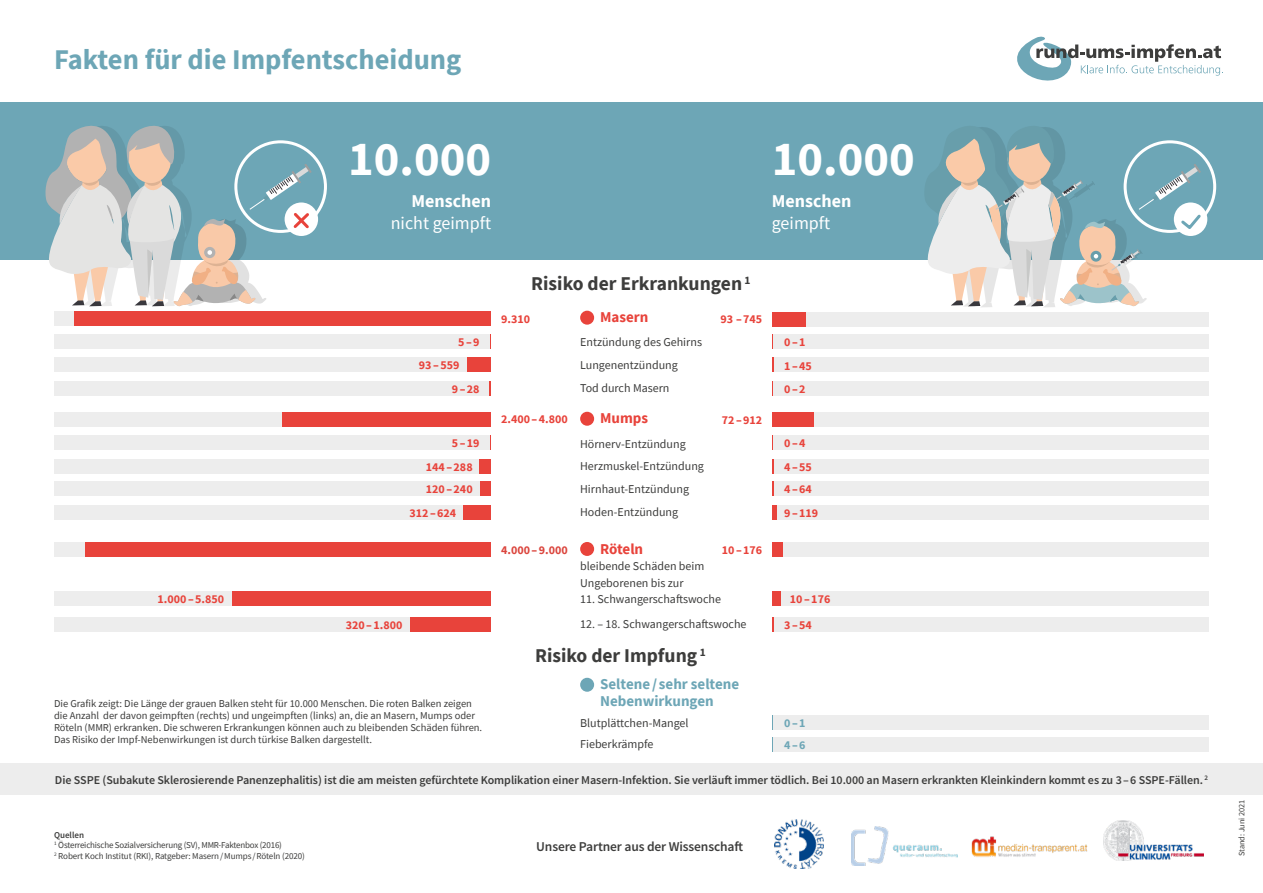
<style>
.page{position:relative;width:1263px;height:893px;background:#fff}
.page>*{position:absolute;margin:0;border:0;box-sizing:border-box;transform-origin:0 0}
.t1{font:700 48.6px "Source Sans Pro";color:#fff}
.t2{font:700 28.5px "Source Sans Pro";color:#6da6b6}
.t3{font:700 19.5px "Source Sans Pro";color:#3d3d3c}
.t4{font:18px "Source Sans Pro";color:#fff}
.t5{font:700 18px "Source Sans Pro";color:#fff}
.t6{font:700 15px/16.5px "Source Sans Pro";color:#6da6b6}
.t7{font:700 15px "Source Sans Pro";color:#e8433b}
.t8{font:600 13.5px "Source Sans Pro";letter-spacing:-.01em;color:#3d3d3c}
.t9{font:12px/23px "Source Sans Pro";color:#3d3d3c}
.t10{font:600 12px "Source Sans Pro";letter-spacing:-.005em;color:#3d3d3c}
.t11{font:700 12px/22.8px "Source Sans Pro";color:#e8433b}
.t12{font:700 12px "Source Sans Pro";color:#db453d}
.t13{font:700 12px/21.6px "Source Sans Pro";color:#6da6b6}
.t14{font:10.5px/12px "Source Sans Pro";color:#3d3d3c}
.t15{font:9px/10.8px "Source Sans Pro";letter-spacing:-.02em;color:#3d3d3c}
.t16{font:8.25px "Source Sans Pro";color:#3d3d3c}
.s1{font-weight:600}
</style>
<div class="page">
<div style="left:0;top:763px;width:1263px;height:32px;background:#ededed"></div>
<div style="left:54px;top:334px;width:437px;height:14px;background:#ededed"></div>
<div style="left:772px;top:334px;width:437px;height:14px;background:#ededed"></div>
<div style="left:772px;top:312px;width:437px;height:14px;background:#ededed"></div>
<div style="left:772px;top:715px;width:437px;height:15px;background:#ededed"></div>
<div style="left:772px;top:737px;width:437px;height:14px;background:#ededed"></div>
<div style="left:54px;top:358px;width:437px;height:14px;background:#ededed"></div>
<div style="left:54px;top:311px;width:437px;height:15px;background:#ededed"></div>
<div style="left:772px;top:358px;width:437px;height:14px;background:#ededed"></div>
<div style="left:54px;top:381px;width:437px;height:14px;background:#ededed"></div>
<div style="left:772px;top:381px;width:437px;height:14px;background:#ededed"></div>
<div style="left:54px;top:435px;width:437px;height:15px;background:#ededed"></div>
<div style="left:772px;top:435px;width:437px;height:15px;background:#ededed"></div>
<div style="left:54px;top:459px;width:437px;height:14px;background:#ededed"></div>
<div style="left:772px;top:459px;width:437px;height:14px;background:#ededed"></div>
<div style="left:54px;top:481px;width:437px;height:15px;background:#ededed"></div>
<div style="left:772px;top:481px;width:437px;height:15px;background:#ededed"></div>
<div style="left:54px;top:592px;width:437px;height:14px;background:#ededed"></div>
<div style="left:772px;top:592px;width:437px;height:14px;background:#ededed"></div>
<div style="left:54px;top:505px;width:437px;height:14px;background:#ededed"></div>
<div style="left:772px;top:505px;width:437px;height:14px;background:#ededed"></div>
<div style="left:54px;top:617px;width:437px;height:15px;background:#ededed"></div>
<div style="left:772px;top:617px;width:437px;height:15px;background:#ededed"></div>
<svg style="left:490px;top:334px;width:1px;height:14px"></svg>
<svg style="left:772px;top:334px;width:1px;height:14px"></svg>
<div style="left:772px;top:312px;width:34px;height:14px;background:#e8433b"></div>
<svg style="left:772px;top:737px;width:1px;height:14px"></svg>
<svg style="left:772px;top:381px;width:1px;height:14px"></svg>
<svg style="left:772px;top:435px;width:1px;height:15px"></svg>
<div style="left:467px;top:358px;width:24px;height:14px;background:#e8433b"></div>
<div style="left:74px;top:311px;width:417px;height:15px;background:#e8433b"></div>
<svg style="left:490px;top:381px;width:1px;height:14px"></svg>
<svg style="left:772px;top:358px;width:2px;height:14px"></svg>
<svg style="left:772px;top:459px;width:2px;height:14px"></svg>
<svg style="left:772px;top:617px;width:2px;height:15px"></svg>
<svg style="left:772px;top:481px;width:2px;height:15px"></svg>
<svg style="left:490px;top:435px;width:1px;height:15px"></svg>
<div style="left:480px;top:459px;width:11px;height:14px;background:#e8433b"></div>
<div style="left:480px;top:481px;width:11px;height:15px;background:#e8433b"></div>
<div style="left:233px;top:592px;width:258px;height:14px;background:#e8433b"></div>
<div style="left:463px;top:505px;width:28px;height:14px;background:#e8433b"></div>
<div style="left:410px;top:617px;width:81px;height:15px;background:#e8433b"></div>
<svg style="left:1017px;top:37px;width:206px;height:44px"></svg>
<div style="left:0;top:102px;width:1263px;height:158px;background:#6da6b6"></div>
<div style="left:580px;top:311px;width:14px;height:14px;background:#e8433b;border-radius:50%"></div>
<div style="left:580px;top:412px;width:14px;height:14px;background:#e8433b;border-radius:50%"></div>
<div style="left:580px;top:542px;width:14px;height:14px;background:#e8433b;border-radius:50%"></div>
<div style="left:580px;top:678px;width:14px;height:14px;background:#6da6b6;border-radius:50%"></div>
<div style="left:772px;top:505px;width:5px;height:14px;background:#e8433b"></div>
<div style="left:772px;top:592px;width:9px;height:14px;background:#e8433b"></div>
<div style="left:285px;top:202px;width:33px;height:34px;background:#fff;border-radius:50%"></div>
<div style="left:1174px;top:202px;width:33px;height:34px;background:#fff;border-radius:50%"></div>
<svg style="left:45px;top:125px;width:267px;height:181px"></svg>
<svg style="left:925px;top:126px;width:278px;height:181px"></svg>
<div style="left:772px;top:412px;width:437px;height:15px;background:#ededed"></div>
<div style="left:54px;top:412px;width:437px;height:14px;background:#ededed"></div>
<div style="left:772px;top:412px;width:42px;height:15px;background:#e8433b"></div>
<div style="left:283px;top:412px;width:208px;height:14px;background:#e8433b"></div>
<div style="left:772px;top:542px;width:437px;height:15px;background:#ededed"></div>
<div style="left:54px;top:542px;width:437px;height:15px;background:#ededed"></div>
<div style="left:772px;top:542px;width:11px;height:15px;background:#e8433b"></div>
<div style="left:85px;top:542px;width:406px;height:15px;background:#e8433b"></div>
<img style="left:852px;top:826px;width:105px;height:39px">
<img style="left:971px;top:836px;width:117px;height:21px">
<img style="left:775px;top:820px;width:48px;height:49px">
<img style="left:1103px;top:821px;width:100px;height:40px">
<h2 class="t2" style="left:54px;top:40px;width:409px">Fakten für die Impfentscheidung</h2>
<h1 class="t1" style="left:348px;top:126px;width:144px">10.000</h1>
<h1 class="t1" style="left:772px;top:126px;width:144px">10.000</h1>
<p class="t11" style="left:158px;top:588px;width:68px">1.000–5.850</p>
<h3 class="t5" style="left:411px;top:189px;width:81px">Menschen</h3>
<h3 class="t4" style="left:391px;top:212px;width:102px">nicht geimpft</h3>
<h3 class="t3" style="left:531px;top:270px;width:221px">Risiko der Erkrankungen <sup>1</sup></h3>
<h3 class="t5" style="left:772px;top:189px;width:81px">Menschen</h3>
<h3 class="t4" style="left:772px;top:212px;width:60px">geimpft</h3>
<h3 class="t7" style="left:600px;top:307px;width:50px">Masern</h3>
<p class="t9" style="left:580px;top:331px;width:123px">Entzündung des Gehirns<br>Lungenentzündung<br>Tod durch Masern</p>
<h3 class="t7" style="left:600px;top:408px;width:49px">Mumps</h3>
<p class="t9" style="left:580px;top:432px;width:125px">Hörnerv-Entzündung<br>Herzmuskel-Entzündung<br>Hirnhaut-Entzündung<br>Hoden-Entzündung</p>
<h3 class="t7" style="left:600px;top:538px;width:45px">Röteln</h3>
<p class="t9" style="left:580px;top:558px;width:126px;line-height:16.5px">bleibende Schäden beim<br>Ungeborenen bis zur</p>
<p class="t9" style="left:580px;top:588px;width:142px">11. Schwangerschaftswoche</p>
<p class="t9" style="left:580px;top:613px;width:168px">12. – 18. Schwangerschaftswoche</p>
<p class="t11" style="left:501px;top:308px;width:30px">9.310</p>
<p class="t11" style="left:720px;top:308px;width:43px">93 –745</p>
<p class="t11" style="left:458px;top:330px;width:23px">5–9</p>
<p class="t11" style="left:784px;top:330px;width:23px">0–1</p>
<p class="t11" style="left:452px;top:354px;width:29px;line-height:23.2px;text-indent:-33px">93–559<br>9–28</p>
<p class="t11" style="left:784px;top:354px;width:29px">1–45</p>
<p class="t11" style="left:784px;top:377px;width:23px">0–2</p>
<p class="t11" style="left:501px;top:408px;width:68px">2.400–4.800</p>
<p class="t11" style="left:722px;top:409px;width:42px">72–912</p>
<p class="t11" style="left:426px;top:432px;width:55px;text-indent:26px">5–19<br>144–288<br>120–240</p>
<p class="t11" style="left:784px;top:432px;width:23px">0–4</p>
<p class="t11" style="left:784px;top:455px;width:29px">4–55</p>
<p class="t11" style="left:784px;top:477px;width:29px">4–64</p>
<p class="t11" style="left:409px;top:501px;width:48px">312–624</p>
<p class="t11" style="left:784px;top:501px;width:36px">9–119</p>
<p class="t12" style="left:501px;top:542px;width:68px">4.000–9.000</p>
<p class="t11" style="left:722px;top:539px;width:42px">10–176</p>
<p class="t11" style="left:790px;top:588px;width:42px">10–176</p>
<p class="t11" style="left:346px;top:614px;width:58px">320–1.800</p>
<p class="t11" style="left:784px;top:614px;width:29px">3–54</p>
<h3 class="t3" style="left:535px;top:642px;width:172px">Risiko der Impfung <sup>1</sup></h3>
<p class="t14" style="left:54px;top:698px;width:430px">Die Grafik zeigt: Die Länge der grauen Balken steht für 10.000 Menschen. Die roten Balken zeigen die Anzahl der davon geimpften (rechts) und ungeimpften (links) an, die an Masern, Mumps oder Röteln (MMR) erkranken. Die schweren Erkrankungen können auch zu bleibenden Schäden führen.<br>Das Risiko der Impf-Nebenwirkungen ist durch türkise Balken dargestellt.</p>
<h3 class="t6" style="left:600px;top:676px;width:141px">Seltene/ sehr seltene<br>Nebenwirkungen</h3>
<p class="t9" style="left:580px;top:712px;width:110px;line-height:21px">Blutplättchen-Mangel<br>Fieberkrämpfe</p>
<p class="t13" style="left:784px;top:712px;width:23px">0–1<br>4–6</p>
<p class="t10" style="left:55px;top:773px;width:1154px">Die SSPE (Subakute Sklerosierende Panenzephalitis) ist die am meisten gefürchtete Komplikation einer Masern-Infektion. Sie verläuft immer tödlich. Bei 10.000 an Masern erkrankten Kleinkindern kommt es zu 3–6 SSPE-Fällen. <sup>2</sup></p>
<p class="t15" style="left:54px;top:829px;width:252px"><span class="s1">Quellen<br></span><sup>1</sup> Österreichische Sozialversicherung (SV), MMR-Faktenbox (2016)<br><sup>2</sup> Robert Koch Institut (RKI), Ratgeber: Masern/Mumps /Röteln (2020)</p>
<p class="t8" style="left:536px;top:838px;width:208px">Unsere Partner aus der Wissenschaft</p>
<p class="t16" style="left:1237px;top:856px;width:58px;rotate:-90deg">Stand: Juni 2021</p>
</div>
